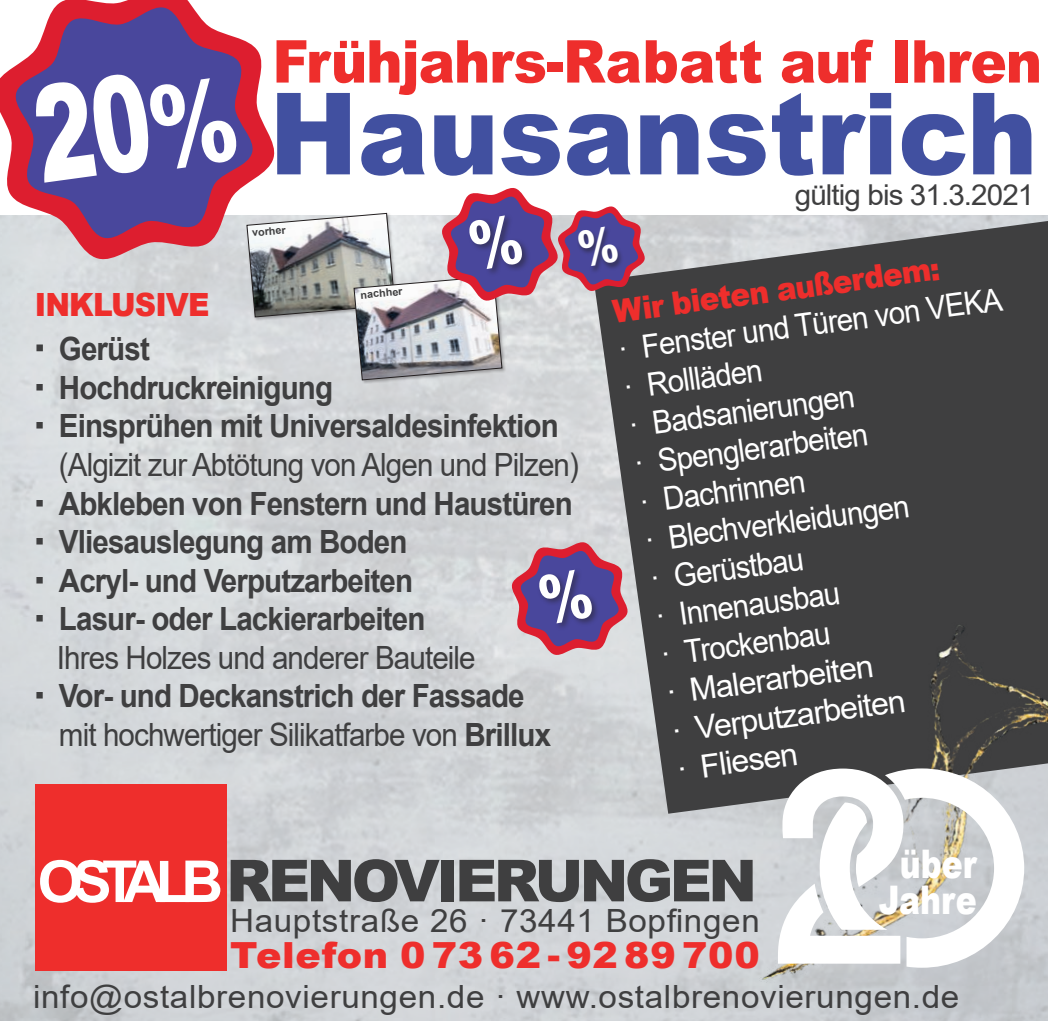
<style>
.page{position:relative;width:1048px;height:1021px;background:#fff}
.page>*{position:absolute;margin:0;border:0;box-sizing:border-box;transform-origin:0 0}
.t1{font:900 113.6px "Arial";color:#4150a0;scale:.93 1}
.t2{font:900 59.2px "Arial";letter-spacing:-.02em;color:#ee2e2c;scale:.92 1}
.t3{font:900 58px "Arial";letter-spacing:-.06em;color:#3f3f40}
.t4{font:900 39.6px/36px "Arial";color:#fff;text-align:center;scale:.8 1}
.t5{font:900 36px "Arial";letter-spacing:.02em;color:#ee2e2c;scale:1.06 1}
.t6{font:700 32px "Arial";letter-spacing:-.03em;color:#3f3f40;scale:.92 1}
.t7{font:32px/38.4px "Arial";color:#fff;scale:.92 1}
.t8{font:32px "Arial";letter-spacing:-.03em;color:#3f3f40;scale:.92 1}
.t9{font:32px "Arial";letter-spacing:.02em;color:#3f3f40;scale:1.04 1}
.t10{font:900 32px/44px "Arial";letter-spacing:-.03em;color:#ee2e2c;scale:.92 1}
.t11{font:28.8px "Arial";letter-spacing:-.03em;color:#3f3f40}
.t12{font:700 10.4px "Arial";color:#3f3f40}
.s1{font-size:33.2px;color:#3f3f40}
.s2{font-weight:700;color:#3f3f40}
.s3{font-weight:900}
.s4{font-weight:700}
.s5{font-weight:700;color:#fff}
</style>
<div class="page">
<img style="left:0;top:215px;width:1048px;height:805px">
<div style="left:353px;top:276px;width:153px;height:108px;background:#231f20;opacity:.35"></div>
<div style="left:35px;top:784px;width:191px;height:186px;background:#ee2e2c"></div>
<svg style="left:594px;top:221px;width:454px;height:592px;background:#535455"></svg>
<svg style="left:0;top:0;width:275px;height:263px"></svg>
<svg style="left:13px;top:4px;width:243px;height:237px;background:#9f5884"></svg>
<img style="left:727px;top:583px;width:321px;height:437px">
<svg style="left:778px;top:768px;width:246px;height:199px"></svg>
<div style="left:30px;top:71px;width:209px;height:112px;background:#49479c"></div>
<svg style="left:246px;top:186px;width:400px;height:194px"></svg>
<svg style="left:510px;top:541px;width:119px;height:115px;background:#936c95"></svg>
<h2 class="t2" style="left:272px;top:18px;width:838px">Frühjahrs-Rabatt auf Ihren</h2>
<h1 class="t1" style="left:269px;top:51px;width:827px">Hausanstrich</h1>
<p class="t11" style="left:795px;top:175px;width:241px">gültig bis 31.3.2021</p>
<p class="t12" style="left:251px;top:225px;width:35px;rotate:-5deg">vorher</p>
<p class="t12" style="left:360px;top:287px;width:44px;rotate:-5deg">nachher</p>
<p class="t10" style="left:35px;top:282px;width:191px">INKLUSIVE <span class="s1">·</span> <span class="s2">Gerüst</span></p>
<p class="t6" style="left:35px;top:365px;width:325px"><span class="s3">·</span> Hochdruckreinigung</p>
<p class="t6" style="left:35px;top:403px;width:571px"><span class="s3">·</span> Einsprühen mit Universaldesinfektion</p>
<p class="t8" style="left:59px;top:442px;width:567px">(Algizit zur Abtötung von Algen und Pilzen)</p>
<p class="t6" style="left:35px;top:480px;width:586px"><span class="s3">·</span> Abkleben von Fenstern und Haustüren</p>
<p class="t6" style="left:35px;top:519px;width:406px"><span class="s3">·</span> Vliesauslegung am Boden</p>
<p class="t6" style="left:35px;top:557px;width:412px"><span class="s3">·</span> Acryl- und Verputzarbeiten</p>
<p class="t6" style="left:35px;top:596px;width:426px"><span class="s3">·</span> Lasur- oder Lackierarbeiten</p>
<p class="t8" style="left:57px;top:635px;width:457px">Ihres Holzes und anderer Bauteile</p>
<p class="t6" style="left:35px;top:673px;width:534px"><span class="s3">·</span> Vor- und Deckanstrich der Fassade</p>
<p class="t8" style="left:59px;top:712px;width:536px">mit hochwertiger Silikatfarbe von <span class="s4">Brillux</span></p>
<p class="t10" style="left:610px;top:290px;width:360px;rotate:-8deg">Wir bieten außerdem:</p>
<p class="t7" style="left:615px;top:332px;width:423px;rotate:-8deg">· Fenster und Türen von VEKA · Rollläden<br>· Badsanierungen<br>· Spenglerarbeiten<br>· Dachrinnen<br>· Blechverkleidungen<br>· Gerüstbau<br>· Innenausbau<br>· Trockenbau<br>· Malerarbeiten<br>· Verputzarbeiten<br>· Fliesen</p>
<h3 class="t3" style="left:38px;top:838px;width:721px"><span class="s5">OSTALB</span>RENOVIERUNGEN</h3>
<p class="t9" style="left:230px;top:898px;width:511px">Hauptstraße 26 · 73441 Bopfingen</p>
<p class="t5" style="left:230px;top:928px;width:501px">Telefon 07362-9289700</p>
<p class="t4" style="left:879px;top:844px;width:124px">über<br>Jahre</p>
<p class="t9" style="left:33px;top:974px;width:892px">info@ostalbrenovierungen.de · www.ostalbrenovierungen.de</p>
</div>
